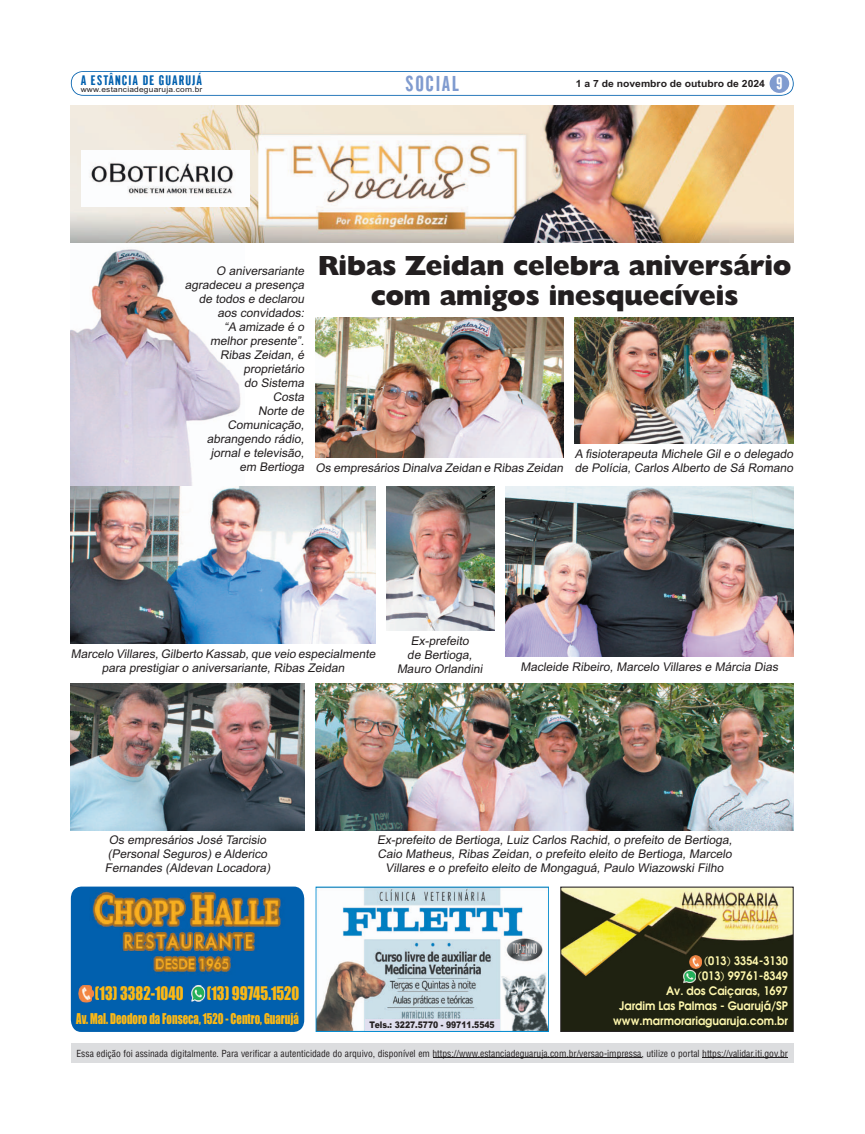
<style>
.page{position:relative;width:865px;height:1134px;background:#fff}
.page>*{position:absolute;margin:0;border:0;box-sizing:border-box;transform-origin:0 0}
.t1{font:800 27.8px/29.8px "Humanist 521 BT";color:#231f20;text-align:center}
.t2{font:20.9px "Gothic CG No 1";letter-spacing:.075em;color:#809bcf;scale:1.05 1}
.t3{font:17.3px "Impact";color:#fcb814;scale:.85 1}
.t4{font:16.5px "Gothic CG No 1";color:#fff;scale:1.05 1}
.t5{font:13.7px "Impact";color:#fcb814;scale:.78 1}
.t6{font:13.4px "Gothic CG No 1";letter-spacing:.075em;color:#0160ae;scale:1.08 1}
.t7{font:italic 12px/14px "Arial";color:#231f20;text-align:center}
.t8{font:700 11.7px/14.8px "Avalon";color:#fff8ae;text-align:right;scale:.94 1}
.t9{font:700 9.9px "Arial";color:#231f20;scale:1.05 1}
.t10{font:9.5px "Switzerland Condensed";color:#231f20}
.t11{font:900 9.2px "Arial";color:#231f20;scale:.84 1}
.t12{font:7.5px "Arial";letter-spacing:.025em;color:#231f20;scale:1.11 1}
</style>
<div class="page">
<img style="left:71px;top:249px;width:170px;height:237px">
<img style="left:506px;top:486px;width:288px;height:171px">
<img style="left:71px;top:684px;width:233px;height:147px">
<img style="left:316px;top:684px;width:478px;height:147px">
<img style="left:575px;top:318px;width:219px;height:126px">
<img style="left:316px;top:318px;width:247px;height:139px">
<img style="left:387px;top:486px;width:108px;height:144px">
<svg style="left:71px;top:71px;width:723px;height:25px"></svg>
<div style="left:770px;top:74px;width:19px;height:19px;background:#809bcf;border-radius:50%"></div>
<img style="left:71px;top:105px;width:723px;height:137px">
<img style="left:82px;top:151px;width:167px;height:56px">
<div style="left:71px;top:1043px;width:723px;height:20px;background:#dcdddf"></div>
<hr style="left:433px;top:1057px;width:208px;height:1px;background:#231f20">
<hr style="left:702px;top:1057px;width:86px;height:1px;background:#231f20">
<svg style="left:560px;top:887px;width:234px;height:145px;background:#5e5c38"></svg>
<svg style="left:316px;top:887px;width:233px;height:145px"></svg>
<div style="left:365px;top:1020px;width:134px;height:11px;background:#e0dfef"></div>
<svg style="left:71px;top:887px;width:233px;height:145px;background:#306a8e"></svg>
<img style="left:71px;top:486px;width:305px;height:158px">
<p class="t6" style="left:81px;top:76px;width:114px">A ESTÂNCIA DE GUARUJÁ</p>
<p class="t12" style="left:81px;top:87px;width:111px">www.estanciadeguaruja.com.br</p>
<h2 class="t2" style="left:405px;top:76px;width:53px">SOCIAL</h2>
<p class="t9" style="left:576px;top:80px;width:182px">1 a 7 de novembro de outubro de 2024</p>
<h3 class="t4" style="left:777px;top:77px;width:7px">9</h3>
<p class="t7" style="left:185px;top:265px;width:123px;text-align:right">O aniversariante agradeceu a presença de todos e declarou aos convidados:<br>“A amizade é o melhor presente”.<br>Ribas Zeidan, é proprietário<br>do Sistema<br>Costa<br>Norte de<br>Comunicação, abrangendo rádio, jornal e televisão,<br>em Bertioga</p>
<h1 class="t1" style="left:318px;top:254px;width:475px">Ribas Zeidan celebra aniversário com amigos inesquecíveis</h1>
<p class="t7" style="left:316px;top:449px;width:481px;line-height:13.2px;text-align:right">A fisioterapeuta Michele Gil e o delegado<br>Os empresários Dinalva Zeidan e Ribas Zeidan de Polícia, Carlos Alberto de Sá Romano</p>
<p class="t7" style="left:71px;top:648px;width:308px">Marcelo Villares, Gilberto Kassab, que veio especialmente para prestigiar o aniversariante, Ribas Zeidan</p>
<p class="t7" style="left:397px;top:635px;width:89px">Ex-prefeito<br>de Bertioga,<br>Mauro Orlandini</p>
<p class="t7" style="left:520px;top:661px;width:261px">Macleide Ribeiro, Marcelo Villares e Márcia Dias</p>
<p class="t7" style="left:105px;top:834px;width:169px">Os empresários José Tarcisio (Personal Seguros) e Alderico<br>Fernandes (Aldevan Locadora)</p>
<h3 class="t3" style="left:95px;top:988px;width:106px">(13) 3382-1040</h3>
<h3 class="t3" style="left:207px;top:988px;width:110px">(13) 99745.1520</h3>
<p class="t5" style="left:76px;top:1014px;width:287px">Av. Mal. Deodoro da Fonseca, 1520 - Centro, Guarujá</p>
<p class="t7" style="left:377px;top:834px;width:358px">Ex-prefeito de Bertioga, Luiz Carlos Rachid, o prefeito de Bertioga,<br>Caio Matheus, Ribas Zeidan, o prefeito eleito de Bertioga, Marcelo<br>Villares e o prefeito eleito de Mongaguá, Paulo Wiazowski Filho</p>
<p class="t11" style="left:370px;top:1022px;width:151px">Tels.: 3227.5770 - 99711.5545</p>
<p class="t8" style="left:613px;top:955px;width:188px">(013) 3354-3130<br>(013) 99761-8349<br>Av. dos Caiçaras, 1697<br>Jardim Las Palmas - Guarujá/SP www.marmorariaguaruja.com.br</p>
<p class="t10" style="left:77px;top:1049px;width:713px">Essa edição foi assinada digitalmente. Para verificar a autenticidade do arquivo, disponível em https://www.estanciadeguaruja.com.br/versao-impressa, utilize o portal https://validar.iti.gov.br</p>
</div>
